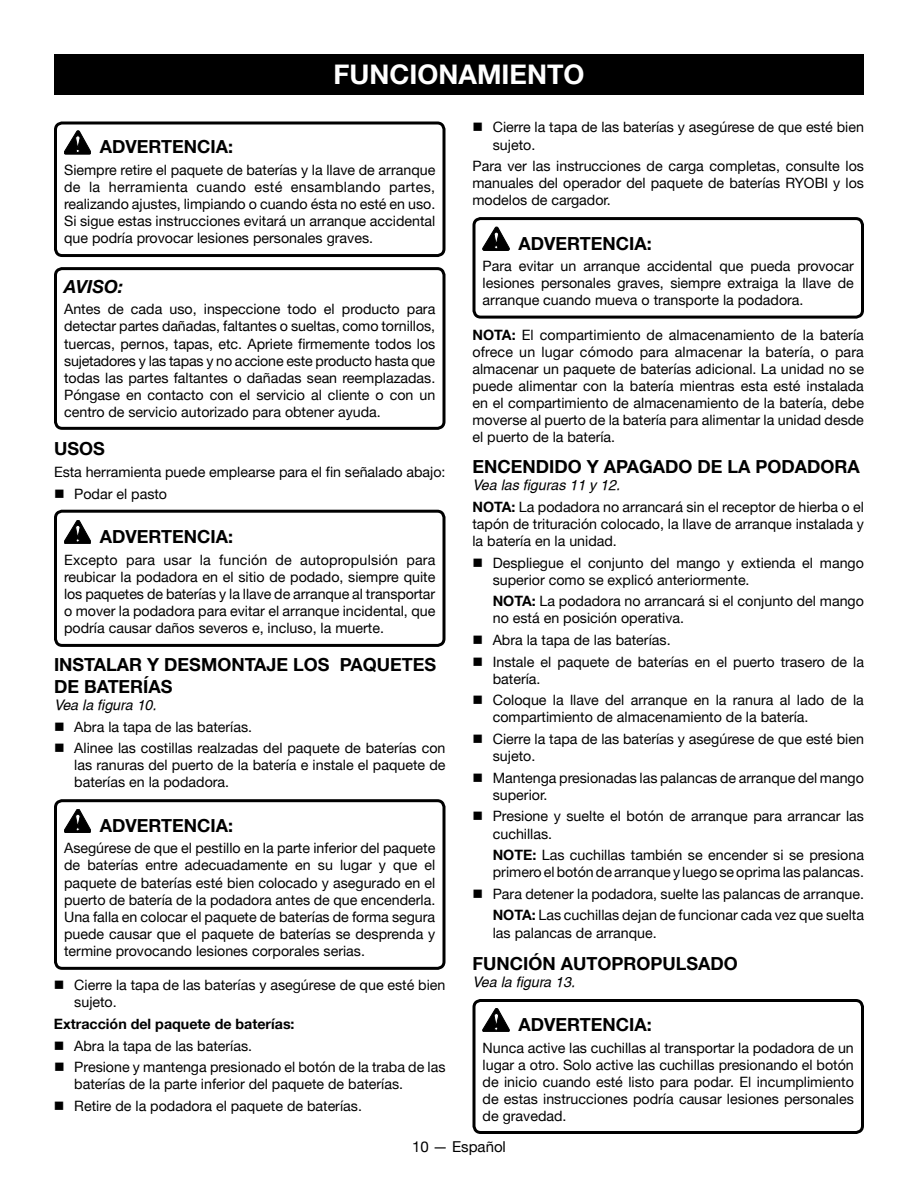
<style>
.page{position:relative;width:918px;height:1188px;background:#fff}
.page>*{position:absolute;margin:0;border:0;box-sizing:border-box;transform-origin:0 0}
.HEADING{font:700 27px "Helvetica Neue";color:#fff}
.Heading_2_w_figure{font:700 18px/21.6px "Helvetica Neue";color:#000}
.Warning{font:700 18px "Helvetica Neue";color:#000}
.Notice{font:italic 700 18px "Helvetica Neue";color:#000}
.Heading_2{font:700 18px "Helvetica Neue";color:#000}
.t1{font:15px "Helvetica Neue";color:#000}
.Warning_text{font:14.25px/17.1px "Helvetica Neue";color:#000;text-align:justify}
.bullets{font:14.25px/17.1px "Helvetica Neue";color:#000}
.Body_text{font:14.25px/17.1px "Helvetica Neue";color:#000;text-align:justify}
.See_figure{font:italic 14.25px "Helvetica";color:#000}
.Body_text-2{font:700 14.25px "Helvetica Neue";color:#000}
.s1{font-weight:700}
</style>
<div class="page">
<svg style="left:483px;top:227px;width:26px;height:24px"></svg>
<svg style="left:483px;top:1008px;width:26px;height:24px"></svg>
<svg style="left:64px;top:131px;width:27px;height:23px"></svg>
<svg style="left:64px;top:520px;width:27px;height:24px"></svg>
<svg style="left:64px;top:809px;width:27px;height:24px"></svg>
<div style="left:54px;top:54px;width:810px;height:41px;background:#000"></div>
<div style="left:54px;top:122px;width:392px;height:135px;border:3px solid #000;border-radius:7px"></div>
<div style="left:54px;top:267px;width:392px;height:163px;border:3px solid #000;border-radius:7px"></div>
<div style="left:54px;top:510px;width:392px;height:137px;border:3px solid #000;border-radius:7px"></div>
<div style="left:54px;top:799px;width:392px;height:171px;border:3px solid #000;border-radius:7px"></div>
<div style="left:472px;top:217px;width:392px;height:102px;border:3px solid #000;border-radius:7px"></div>
<div style="left:472px;top:999px;width:392px;height:135px;border:3px solid #000;border-radius:7px"></div>
<p class="HEADING" style="left:334px;top:57px;width:252px">FUNCIONAMIENTO</p>
<p class="Warning" style="left:100px;top:136px;width:135px">ADVERTENCIA:</p>
<p class="Warning_text" style="left:64px;top:161px;width:373px">Siempre retire el paquete de baterías y la llave de arranque de la herramienta cuando esté ensamblando partes, realizando ajustes, limpiando o cuando ésta no esté en uso.<br>Si sigue estas instrucciones evitará un arranque accidental que podría provocar lesiones personales graves.</p>
<p class="Notice" style="left:64px;top:275px;width:61px">AVISO:</p>
<p class="Warning_text" style="left:64px;top:301px;width:373px">Antes de cada uso, inspeccione todo el producto para detectar partes dañadas, faltantes o sueltas, como tornillos, tuercas, pernos, tapas, etc. Apriete firmemente todos los sujetadores y las tapas y no accione este producto hasta que todas las partes faltantes o dañadas sean reemplazadas.<br>Póngase en contacto con el servicio al cliente o con un centro de servicio autorizado para obtener ayuda.</p>
<p class="Heading_2" style="left:54px;top:438px;width:52px">USOS</p>
<p class="Body_text" style="left:54px;top:463px;width:393px">Esta herramienta puede emplearse para el fin señalado abajo:</p>
<p class="bullets" style="left:54px;top:485px;width:115px">■ Podar el pasto</p>
<p class="Warning" style="left:100px;top:525px;width:135px">ADVERTENCIA:</p>
<p class="Warning_text" style="left:64px;top:551px;width:373px">Excepto para usar la función de autopropulsión para reubicar la podadora en el sitio de podado, siempre quite los paquetes de baterías y la llave de arranque al transportar o mover la podadora para evitar el arranque incidental, que podría causar daños severos e, incluso, la muerte.</p>
<p class="Heading_2_w_figure" style="left:54px;top:654px;width:384px">INSTALAR Y DESMONTAJE LOS PAQUETES<br>DE BATERÍAS</p>
<p class="See_figure" style="left:54px;top:697px;width:104px">Vea la figura 10.</p>
<p class="bullets" style="left:54px;top:718px;width:200px">■ Abra la tapa de las baterías.</p>
<p class="bullets" style="left:74px;top:739px;width:373px;text-align:justify;text-indent:-20px">■ Alinee las costillas realzadas del paquete de baterías con las ranuras del puerto de la batería e instale el paquete de baterías en la podadora.</p>
<p class="Warning" style="left:100px;top:814px;width:135px">ADVERTENCIA:</p>
<p class="Warning_text" style="left:64px;top:840px;width:373px">Asegúrese de que el pestillo en la parte inferior del paquete de baterías entre adecuadamente en su lugar y que el paquete de baterías esté bien colocado y asegurado en el puerto de batería de la podadora antes de que encenderla.<br>Una falla en colocar el paquete de baterías de forma segura puede causar que el paquete de baterías se desprenda y termine provocando lesiones corporales serias.</p>
<p class="bullets" style="left:74px;top:977px;width:373px;text-indent:-20px">■ Cierre la tapa de las baterías y asegúrese de que esté bien sujeto.</p>
<p class="Body_text-2" style="left:54px;top:1015px;width:242px">Extracción del paquete de baterías:</p>
<p class="bullets" style="left:54px;top:1037px;width:200px">■ Abra la tapa de las baterías.</p>
<p class="bullets" style="left:74px;top:1058px;width:373px;text-indent:-20px">■ Presione y mantenga presionado el botón de la traba de las baterías de la parte inferior del paquete de baterías.</p>
<p class="bullets" style="left:54px;top:1097px;width:309px">■ Retire de la podadora el paquete de baterías.</p>
<p class="bullets" style="left:493px;top:119px;width:373px;text-indent:-20px">■ Cierre la tapa de las baterías y asegúrese de que esté bien sujeto.</p>
<p class="Body_text" style="left:472px;top:157px;width:393px">Para ver las instrucciones de carga completas, consulte los manuales del operador del paquete de baterías RYOBI y los modelos de cargador.</p>
<p class="Warning" style="left:518px;top:232px;width:135px">ADVERTENCIA:</p>
<p class="Warning_text" style="left:483px;top:257px;width:373px">Para evitar un arranque accidental que pueda provocar lesiones personales graves, siempre extraiga la llave de arranque cuando mueva o transporte la podadora.</p>
<p class="Body_text" style="left:472px;top:326px;width:393px"><span class="s1">NOTA:</span> El compartimiento de almacenamiento de la batería ofrece un lugar cómodo para almacenar la batería, o para almacenar un paquete de baterías adicional. La unidad no se puede alimentar con la batería mientras esta esté instalada en el compartimiento de almacenamiento de la batería, debe moverse al puerto de la batería para alimentar la unidad desde el puerto de la batería.</p>
<p class="Heading_2_w_figure" style="left:472px;top:456px;width:389px">ENCENDIDO Y APAGADO DE LA PODADORA</p>
<p class="See_figure" style="left:472px;top:477px;width:149px">Vea las figuras 11 y 12.</p>
<p class="Body_text" style="left:472px;top:498px;width:393px"><span class="s1">NOTA:</span> La podadora no arrancará sin el receptor de hierba o el tapón de trituración colocado, la llave de arranque instalada y la batería en la unidad.</p>
<p class="bullets" style="left:493px;top:554px;width:373px;text-indent:-20px">■ Despliegue el conjunto del mango y extienda el mango superior como se explicó anteriormente.</p>
<p class="bullets" style="left:493px;top:593px;width:373px"><span class="s1">NOTA:</span> La podadora no arrancará si el conjunto del mango no está en posición operativa.</p>
<p class="bullets" style="left:473px;top:631px;width:200px">■ Abra la tapa de las baterías.</p>
<p class="bullets" style="left:493px;top:653px;width:373px;text-indent:-20px">■ Instale el paquete de baterías en el puerto trasero de la batería.</p>
<p class="bullets" style="left:493px;top:692px;width:373px;text-indent:-20px">■ Coloque la llave del arranque en la ranura al lado de la compartimiento de almacenamiento de la batería.</p>
<p class="bullets" style="left:493px;top:730px;width:373px;text-indent:-20px">■ Cierre la tapa de las baterías y asegúrese de que esté bien sujeto.</p>
<p class="bullets" style="left:493px;top:769px;width:373px;text-indent:-20px">■ Mantenga presionadas las palancas de arranque del mango superior.</p>
<p class="bullets" style="left:493px;top:808px;width:373px;text-indent:-20px">■ Presione y suelte el botón de arranque para arrancar las cuchillas.</p>
<p class="bullets" style="left:493px;top:846px;width:373px"><span class="s1">NOTE:</span> Las cuchillas también se encender si se presiona primero el botón de arranque y luego se oprima las palancas.</p>
<p class="bullets" style="left:473px;top:885px;width:393px">■ Para detener la podadora, suelte las palancas de arranque.</p>
<p class="bullets" style="left:493px;top:907px;width:373px"><span class="s1">NOTA:</span> Las cuchillas dejan de funcionar cada vez que suelta las palancas de arranque.</p>
<p class="Heading_2_w_figure" style="left:472px;top:952px;width:267px">FUNCIÓN AUTOPROPULSADO</p>
<p class="See_figure" style="left:472px;top:974px;width:104px">Vea la figura 13.</p>
<p class="Warning" style="left:518px;top:1014px;width:135px">ADVERTENCIA:</p>
<p class="Warning_text" style="left:483px;top:1039px;width:373px">Nunca active las cuchillas al transportar la podadora de un lugar a otro. Solo active las cuchillas presionando el botón de inicio cuando esté listo para podar. El incumplimiento de estas instrucciones podría causar lesiones personales de gravedad.</p>
<p class="t1" style="left:412px;top:1138px;width:95px">10 — Español</p>
</div>
